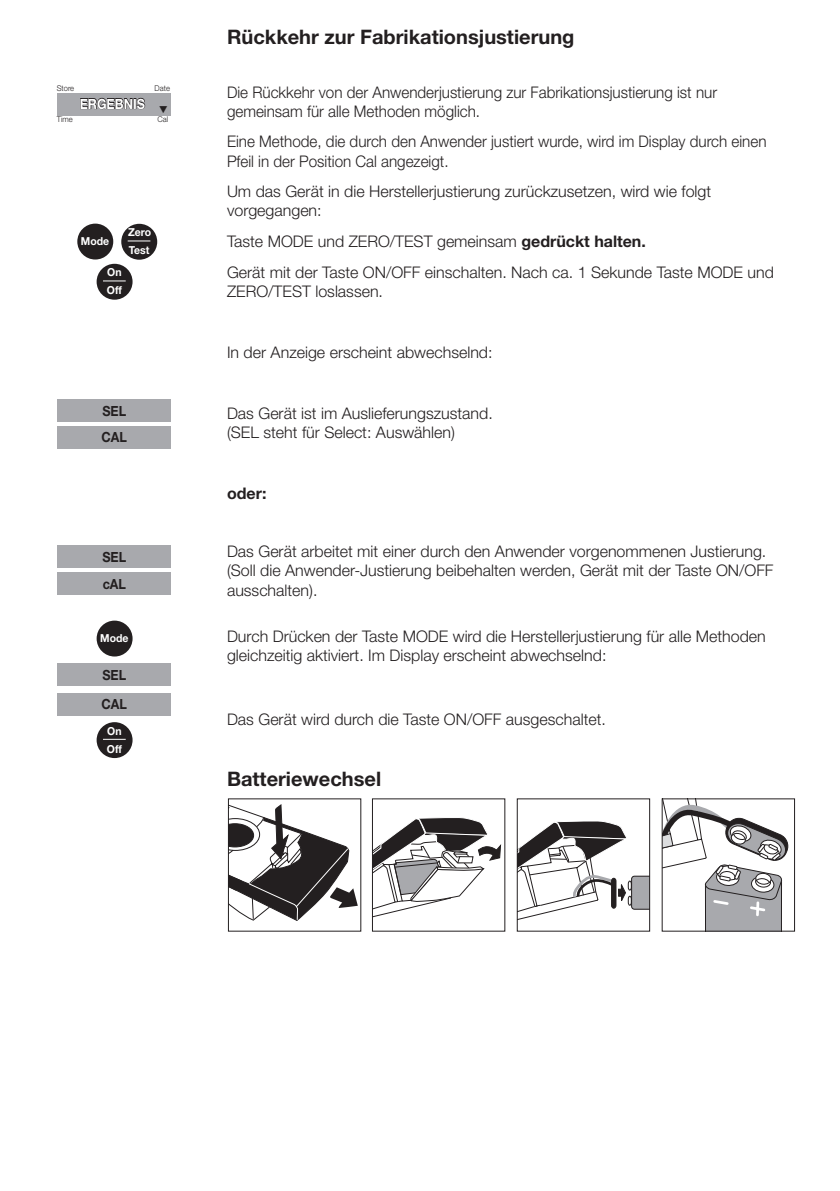
<style>
.page{position:relative;width:840px;height:1191px;background:#fff}
.page>*{position:absolute;margin:0;border:0;box-sizing:border-box;transform-origin:0 0}
.t1{font:700 20px "Helvetica Neue";color:#231f20}
.t2{font:300 16px/19.2px "Helvetica Neue";color:#231f20}
.t3{font:300 16px/19.2px "Helvetica Neue";color:#231f20;scale:.95 1}
.t4{font:700 16px "Helvetica Neue";color:#231f20}
.t5{font:700 14px/29.4px "Helvetica Neue";color:#231f20;scale:.9 1}
.t6{font:700 14px "Helvetica Neue";color:#fff;scale:.9 1}
.t7{font:700 11px/18px "Helvetica Neue";color:#fff;scale:.95 1}
.t8{font:300 8px "Helvetica Neue";color:#231f20;scale:.95 1}
.s1{font-weight:700}
</style>
<div class="page">
<div style="left:58px;top:572px;width:113px;height:22px;background:#a8a9ad"></div>
<div style="left:58px;top:545px;width:113px;height:23px;background:#a8a9ad"></div>
<div style="left:58px;top:663px;width:113px;height:23px;background:#a8a9ad"></div>
<div style="left:58px;top:693px;width:113px;height:22px;background:#a8a9ad"></div>
<div style="left:58px;top:426px;width:113px;height:22px;background:#a8a9ad"></div>
<div style="left:58px;top:399px;width:113px;height:22px;background:#a8a9ad"></div>
<div style="left:121px;top:224px;width:36px;height:36px;background:#231f20;border-radius:50%"></div>
<svg style="left:128px;top:240px;width:22px;height:1px"></svg>
<div style="left:77px;top:224px;width:36px;height:35px;background:#231f20;border-radius:50%"></div>
<div style="left:97px;top:264px;width:35px;height:36px;background:#231f20;border-radius:50%"></div>
<svg style="left:103px;top:280px;width:23px;height:1px"></svg>
<div style="left:97px;top:620px;width:35px;height:36px;background:#231f20;border-radius:50%"></div>
<div style="left:97px;top:722px;width:35px;height:36px;background:#231f20;border-radius:50%"></div>
<svg style="left:103px;top:739px;width:23px;height:1px"></svg>
<div style="left:57px;top:93px;width:113px;height:22px;background:#a8a9ad"></div>
<svg style="left:80px;top:97px;width:66px;height:13px"></svg>
<svg style="left:663px;top:800px;width:126px;height:129px"></svg>
<svg style="left:230px;top:804px;width:127px;height:117px"></svg>
<div style="left:228px;top:798px;width:133px;height:133px;border:1px solid #231f20"></div>
<svg style="left:372px;top:798px;width:278px;height:133px"></svg>
<p class="t8" style="left:57px;top:84px;width:20px">Store</p>
<p class="t8" style="left:154px;top:84px;width:18px">Date</p>
<p class="t6" style="left:80px;top:95px;width:74px">ERGEBNIS</p>
<p class="t8" style="left:57px;top:115px;width:18px">Time</p>
<p class="t8" style="left:157px;top:115px;width:13px">Cal</p>
<p class="t7" style="left:128px;top:223px;width:26px">Zero<br>Test</p>
<p class="t7" style="left:81px;top:232px;width:31px">Mode</p>
<p class="t7" style="left:107px;top:263px;width:17px">On<br>Off</p>
<p class="t5" style="left:102px;top:395px;width:28px">SEL</p>
<p class="t5" style="left:102px;top:422px;width:30px">CAL</p>
<p class="t5" style="left:102px;top:542px;width:28px">SEL</p>
<p class="t5" style="left:103px;top:568px;width:27px">cAL</p>
<p class="t7" style="left:100px;top:629px;width:31px">Mode</p>
<p class="t5" style="left:102px;top:660px;width:30px">SEL<br>CAL</p>
<p class="t7" style="left:107px;top:721px;width:17px">On<br>Off</p>
<p class="t1" style="left:227px;top:24px;width:349px">Rückkehr zur Fabrikationsjustierung</p>
<p class="t3" style="left:227px;top:82px;width:517px">Die Rückkehr von der Anwenderjustierung zur Fabrikationsjustierung ist nur gemeinsam für alle Methoden möglich.</p>
<p class="t3" style="left:227px;top:132px;width:569px">Eine Methode, die durch den Anwender justiert wurde, wird im Display durch einen<br>Pfeil in der Position Cal angezeigt.</p>
<p class="t2" style="left:227px;top:181px;width:485px">Um das Gerät in die Herstellerjustierung zurückzusetzen, wird wie folgt vorgegangen:</p>
<p class="t2" style="left:227px;top:226px;width:548px;line-height:30.6px">Taste MODE und ZERO/TEST gemeinsam <span class="s1">gedrückt halten.<br></span>Gerät mit der Taste ON/OFF einschalten. Nach ca. 1 Sekunde Taste MODE und</p>
<p class="t2" style="left:227px;top:281px;width:157px">ZERO/TEST loslassen.</p>
<p class="t2" style="left:227px;top:342px;width:267px">In der Anzeige erscheint abwechselnd:</p>
<p class="t2" style="left:227px;top:403px;width:267px">Das Gerät ist im Auslieferungszustand. (SEL steht für Select: Auswählen)</p>
<p class="t4" style="left:227px;top:483px;width:41px">oder:</p>
<p class="t2" style="left:227px;top:541px;width:547px">Das Gerät arbeitet mit einer durch den Anwender vorgenommenen Justierung. (Soll die Anwender-Justierung beibehalten werden, Gerät mit der Taste ON/OFF ausschalten).</p>
<p class="t2" style="left:227px;top:626px;width:540px">Durch Drücken der Taste MODE wird die Herstellerjustierung für alle Methoden gleichzeitig aktiviert. Im Display erscheint abwechselnd:</p>
<p class="t2" style="left:227px;top:709px;width:380px">Das Gerät wird durch die Taste ON/OFF ausgeschaltet.</p>
<p class="t1" style="left:227px;top:766px;width:156px">Batteriewechsel</p>
</div>
